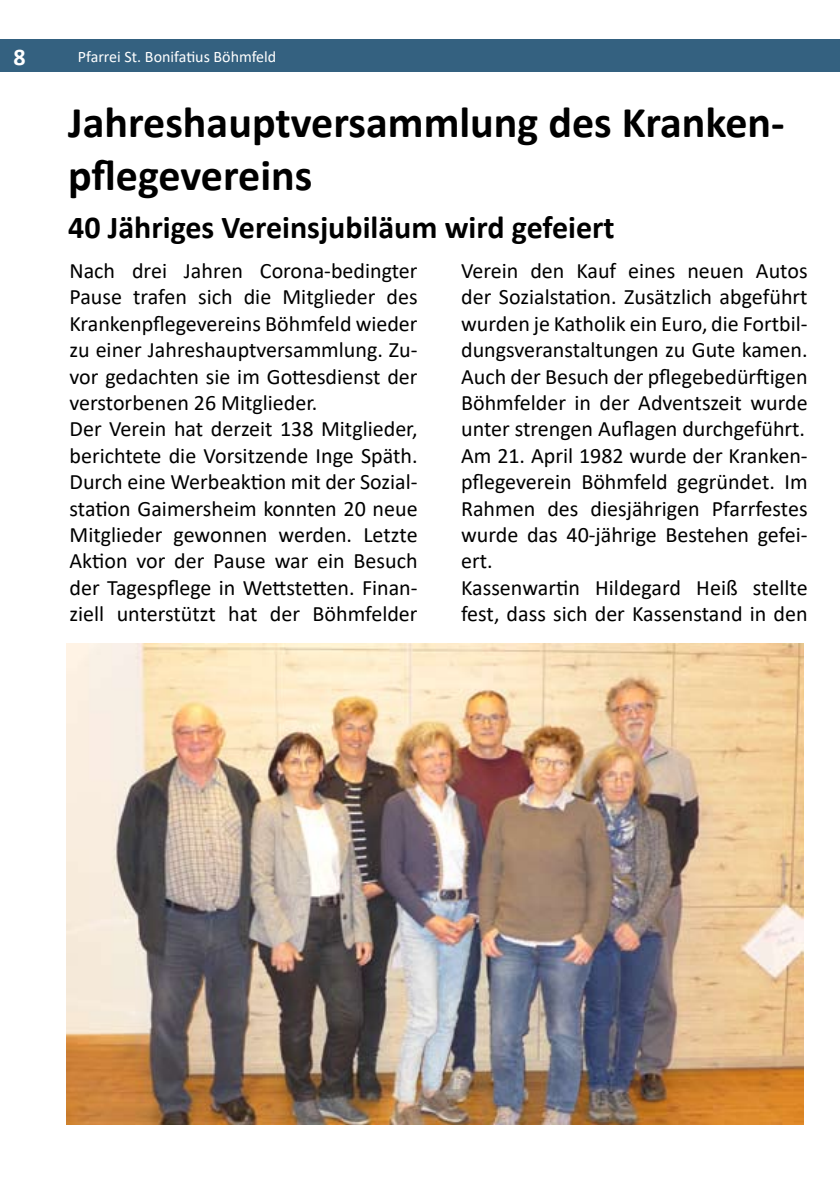
<style>
.page{position:relative;width:840px;height:1191px;background:#fff}
.page>*{position:absolute;margin:0;border:0;box-sizing:border-box;transform-origin:0 0}
.t1{font:700 44px/52.8px "Calibri";color:#000}
.t2{font:700 32px "Calibri";color:#000}
.t3{font:22px/26.4px "Calibri";color:#000}
.t4{font:16px "Calibri";color:#fff}
</style>
<div class="page">
<div style="left:0;top:40px;width:839px;height:32px;background:#346180"></div>
<hr style="left:839px;top:40px;width:1px;height:32px;background:#346180">
<img style="left:67px;top:643px;width:735px;height:482px">
<p class="t4" style="left:78px;top:45px;width:200px">Pfarrei St. Bonifatius Böhmfeld</p>
<h1 class="t1" style="left:68px;top:95px;width:717px">Jahreshauptversammlung des Kranken&shy;pflegevereins</h1>
<h2 class="t2" style="left:68px;top:205px;width:548px">40 Jähriges Vereinsjubiläum wird gefeiert</h2>
<p class="t3" style="left:69px;top:257px;width:349px">Nach drei Jahren Corona-bedingter Pause trafen sich die Mitglieder des Krankenpflegevereins Böhmfeld wieder zu einer Jahreshauptversammlung. Zu&shy;vor gedachten sie im Gottesdienst der verstorbenen 26 Mitglieder.<br>Der Verein hat derzeit 138 Mitglieder, berichtete die Vorsitzende Inge Späth.<br>Durch eine Werbeaktion mit der Sozial&shy;station Gaimersheim konnten 20 neue Mitglieder gewonnen werden. Letzte Aktion vor der Pause war ein Besuch der Tagespflege in Wettstetten. Finan&shy;ziell unterstützt hat der Böhmfelder</p>
<p class="t3" style="left:461px;top:257px;width:348px">Verein den Kauf eines neuen Autos der Sozialstation. Zusätzlich abgeführt wurden je Katholik ein Euro, die Fortbil&shy;dungsveranstaltungen zu Gute kamen.<br>Auch der Besuch der pflegebedürftigen Böhmfelder in der Adventszeit wurde unter strengen Auflagen durchgeführt.<br>Am 21. April 1982 wurde der Kranken&shy;pflegeverein Böhmfeld gegründet. Im Rahmen des diesjährigen Pfarrfestes wurde das 40-jährige Bestehen gefei&shy;ert.<br>Kassenwartin Hildegard Heiß stellte fest, dass sich der Kassenstand in den</p>
</div>
